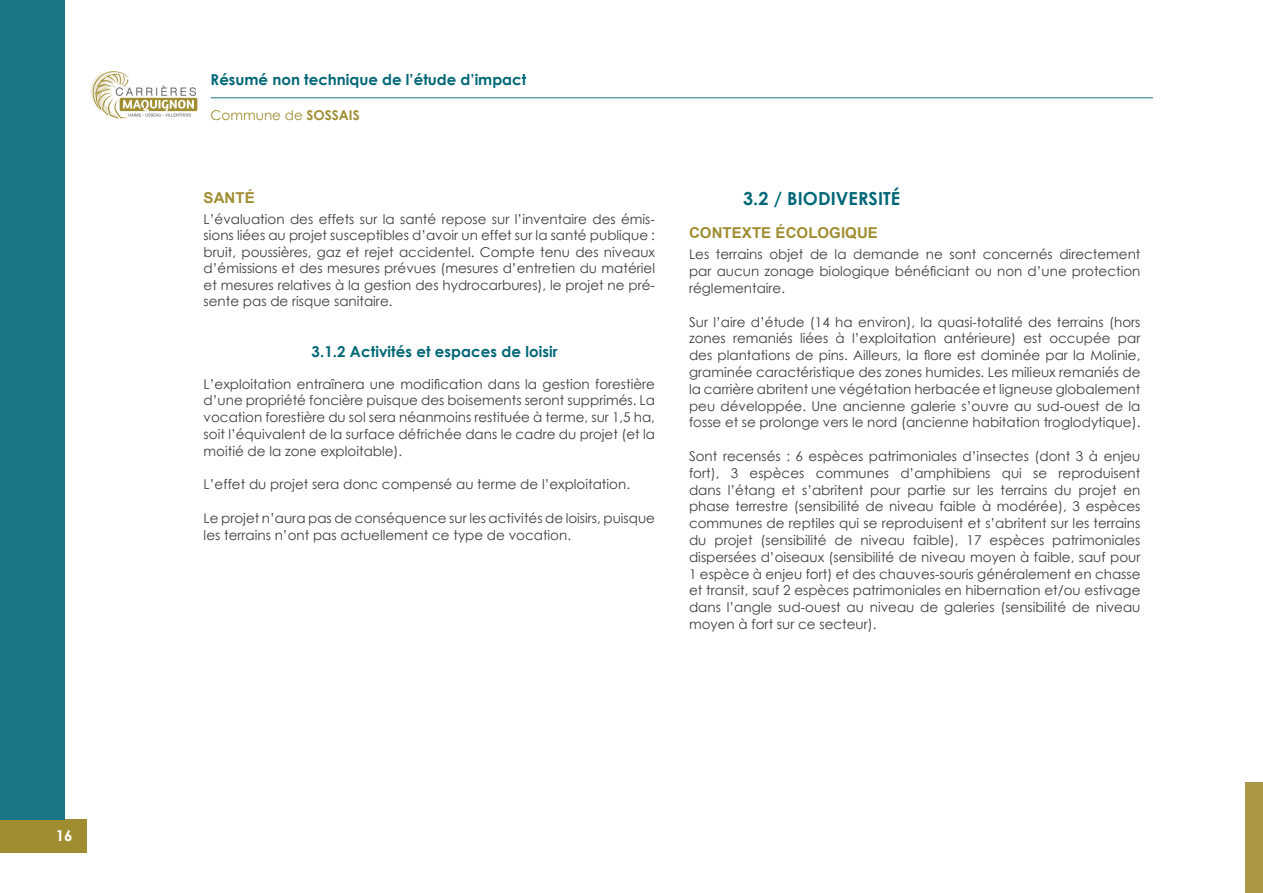
<style>
.page{position:relative;width:1263px;height:893px;background:#fff}
.page>*{position:absolute;margin:0;border:0;box-sizing:border-box;transform-origin:0 0}
.TITRE_2_DEF{font:700 18px "Century Gothic";letter-spacing:.005em;color:#016777}
.TITRE_3{font:700 15px "Century Gothic";color:#016777}
.t1{font:700 15px "Arial";letter-spacing:.005em;color:#a08d31}
.t2{font:700 15px "Century Gothic";color:#fff}
.t3{font:13.5px/16.8px "Century Gothic";color:#3e3e3f;text-align:justify}
.t4{font:13.5px "Century Gothic";color:#a08d31}
.s1{font-weight:700}
</style>
<div class="page">
<hr style="left:211px;top:97px;width:942px;height:1px;background:#1b7685">
<div style="left:1246px;top:782px;width:17px;height:111px;background:#aa9846"></div>
<img style="left:91px;top:71px;width:107px;height:48px">
<div style="left:0;top:819px;width:86px;height:34px;background:#a08d31"></div>
<div style="left:0;top:0;width:64px;height:819px;background:#1b7685"></div>
<p class="t2" style="left:56px;top:826px;width:18px">16</p>
<p class="TITRE_3" style="left:211px;top:70px;width:317px">Résumé non technique de l’étude d’impact</p>
<p class="t4" style="left:211px;top:107px;width:151px">Commune de <span class="s1">SOSSAIS</span></p>
<p class="t1" style="left:204px;top:188px;width:53px">SANTÉ</p>
<p class="t3" style="left:204px;top:210px;width:453px">L’évaluation des effets sur la santé repose sur l’inventaire des émis&shy;sions liées au projet susceptibles d’avoir un effet sur la santé publique : bruit, poussières, gaz et rejet accidentel. Compte tenu des niveaux d’émissions et des mesures prévues (mesures d’entretien du matériel et mesures relatives à la gestion des hydrocarbures), le projet ne pré&shy;sente pas de risque sanitaire.</p>
<p class="TITRE_3" style="left:312px;top:342px;width:247px">3.1.2 Activités et espaces de loisir</p>
<p class="t3" style="left:204px;top:375px;width:453px">L’exploitation entraînera une modification dans la gestion forestière d’une propriété foncière puisque des boisements seront supprimés. La vocation forestière du sol sera néanmoins restituée à terme, sur 1,5 ha, soit l’équivalent de la surface défrichée dans le cadre du projet (et la moitié de la zone exploitable).</p>
<p class="t3" style="left:204px;top:476px;width:428px">L’effet du projet sera donc compensé au terme de l’exploitation.</p>
<p class="t3" style="left:204px;top:509px;width:453px">Le projet n’aura pas de conséquence sur les activités de loisirs, puisque les terrains n’ont pas actuellement ce type de vocation.</p>
<p class="TITRE_2_DEF" style="left:743px;top:188px;width:159px">3.2 / BIODIVERSITÉ</p>
<p class="t1" style="left:689px;top:223px;width:190px">CONTEXTE ÉCOLOGIQUE</p>
<p class="t3" style="left:689px;top:246px;width:453px">Les terrains objet de la demande ne sont concernés directement par aucun zonage biologique bénéficiant ou non d’une protection réglementaire.</p>
<p class="t3" style="left:689px;top:313px;width:453px">Sur l’aire d’étude (14 ha environ), la quasi-totalité des terrains (hors zones remaniés liées à l’exploitation antérieure) est occupée par des plantations de pins. Ailleurs, la flore est dominée par la Molinie, graminée caractéristique des zones humides. Les milieux remaniés de la carrière abritent une végétation herbacée et ligneuse globalement peu développée. Une ancienne galerie s’ouvre au sud-ouest de la fosse et se prolonge vers le nord (ancienne habitation troglodytique).</p>
<p class="t3" style="left:689px;top:448px;width:453px">Sont recensés : 6 espèces patrimoniales d’insectes (dont 3 à enjeu fort), 3 espèces communes d’amphibiens qui se reproduisent dans l’étang et s’abritent pour partie sur les terrains du projet en phase terrestre (sensibilité de niveau faible à modérée), 3 espèces communes de reptiles qui se reproduisent et s’abritent sur les terrains du projet (sensibilité de niveau faible), 17 espèces patrimoniales dispersées d’oiseaux (sensibilité de niveau moyen à faible, sauf pour 1 espèce à enjeu fort) et des chauves-souris généralement en chasse et transit, sauf 2 espèces patrimoniales en hibernation et/ou estivage dans l’angle sud-ouest au niveau de galeries (sensibilité de niveau moyen à fort sur ce secteur).</p>
</div>
